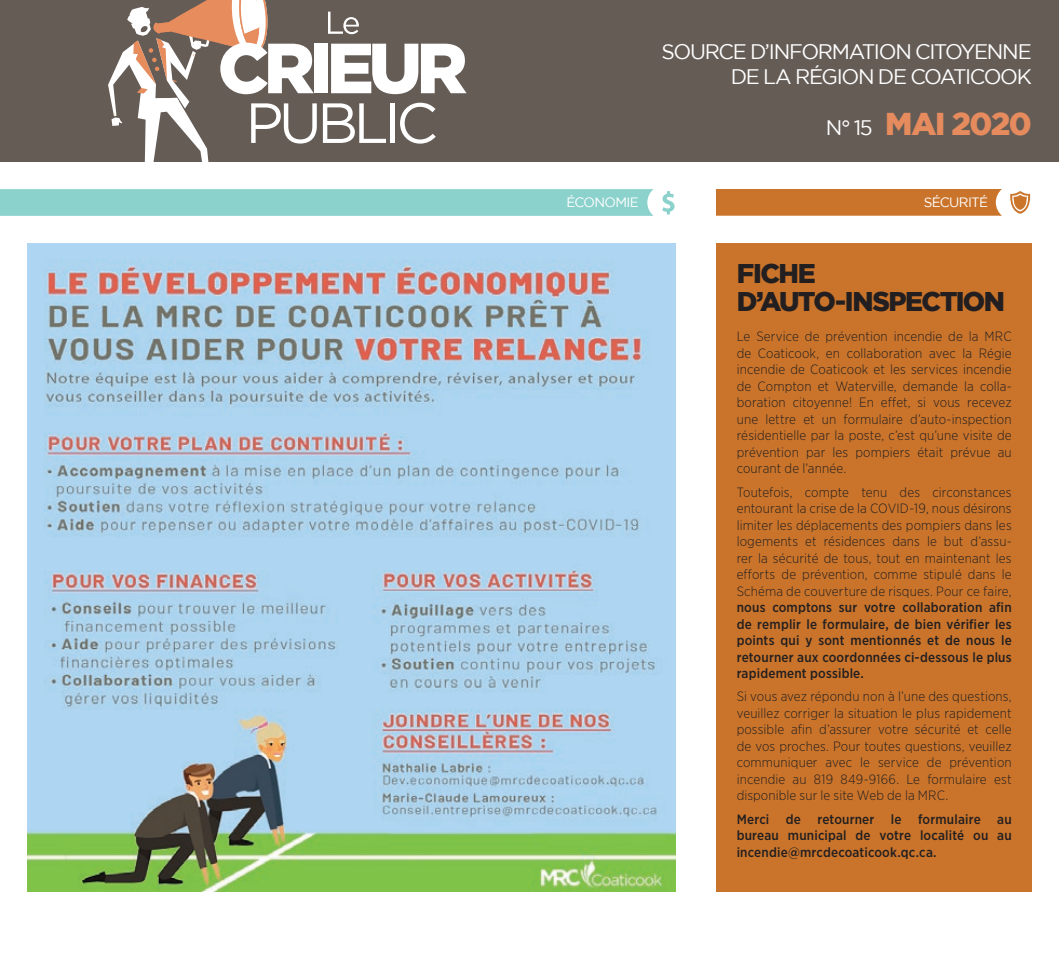
<style>
.page{position:relative;width:1059px;height:972px;background:#fff}
.page>*{position:absolute;margin:0;border:0;box-sizing:border-box;transform-origin:0 0}
.t1{font:900 31.5px "Gotham";letter-spacing:-.045em;color:#e68b5d}
.t2{font:900 27px/28.5px "Gotham";letter-spacing:-.055em;color:#231f20}
.t3{font:21px/25.2px "Gotham";letter-spacing:-.06em;color:#fff;text-align:right}
.t4{font:300 13.5px/16.5px "Gotham Narrow";letter-spacing:.01em;color:#231f20;text-align:justify}
.t5{font:500 13.5px/16.5px "Gotham Narrow";letter-spacing:.015em;color:#231f20;text-align:justify}
.t6{font:13.5px "Gotham";letter-spacing:-.045em;color:#fff}
.s1{font-weight:400;font-size:21px;color:#fff}
</style>
<div class="page">
<div style="left:0;top:0;width:1058px;height:162px;background:#655c56"></div>
<div style="left:314px;top:44px;width:13px;height:49px;background:#fff"></div>
<svg style="left:331px;top:44px;width:135px;height:50px"></svg>
<svg style="left:108px;top:0;width:209px;height:162px"></svg>
<svg style="left:323px;top:103px;width:63px;height:40px"></svg>
<hr style="left:390px;top:103px;width:4px;height:40px;background:#fff">
<svg style="left:400px;top:103px;width:35px;height:41px"></svg>
<svg style="left:328px;top:12px;width:31px;height:22px"></svg>
<div style="left:716px;top:189px;width:285px;height:27px;background:#ca742b"></div>
<svg style="left:1010px;top:191px;width:21px;height:23px"></svg>
<div style="left:716px;top:243px;width:315px;height:649px;background:#ca742b"></div>
<img style="left:27px;top:243px;width:649px;height:649px">
<svg style="left:0;top:189px;width:653px;height:27px;background:#8cd1cc"></svg>
<svg style="left:662px;top:191px;width:13px;height:24px"></svg>
<p class="t6" style="left:566px;top:195px;width:74px">ÉCONOMIE</p>
<h3 class="t3" style="left:661px;top:39px;width:372px">SOURCE D’INFORMATION CITOYENNE<br>DE LA RÉGION DE COATICOOK</h3>
<h1 class="t1" style="left:825px;top:106px;width:208px"><span class="s1">N° 15</span> MAI 2020</h1>
<p class="t6" style="left:923px;top:195px;width:66px">SÉCURITÉ</p>
<h2 class="t2" style="left:736px;top:258px;width:270px">FICHE<br>D’AUTO-INSPECTION</h2>
<p class="t4" style="left:736px;top:328px;width:276px">Le Service de prévention incendie de la MRC de Coaticook, en collaboration avec la Régie incendie de Coaticook et les services incendie de Compton et Waterville, demande la colla&shy;boration citoyenne! En effet, si vous recevez une lettre et un formulaire d’auto-inspection résidentielle par la poste, c’est qu’une visite de prévention par les pompiers était prévue au courant de l’année.</p>
<p class="t4" style="left:736px;top:483px;width:276px">Toutefois, compte tenu des circonstances entourant la crise de la COVID-19, nous désirons limiter les déplacements des pompiers dans les logements et résidences dans le but d’assu&shy;rer la sécurité de tous, tout en maintenant les efforts de prévention, comme stipulé dans le Schéma de couverture de risques. Pour ce faire,</p>
<p class="t5" style="left:736px;top:599px;width:276px">nous comptons sur votre collaboration afin de remplir le formulaire, de bien vérifier les points qui y sont mentionnés et de nous le retourner aux coordonnées ci-dessous le plus rapidement possible.</p>
<p class="t4" style="left:736px;top:688px;width:276px">Si vous avez répondu non à l’une des questions, veuillez corriger la situation le plus rapidement possible afin d’assurer votre sécurité et celle de vos proches. Pour toutes questions, veuillez communiquer avec le service de prévention incendie au 819 849-9166. Le formulaire est disponible sur le site Web de la MRC.</p>
<p class="t5" style="left:736px;top:810px;width:276px">Merci de retourner le formulaire au bureau municipal de votre localité ou au incendie@mrcdecoaticook.qc.ca.</p>
</div>
